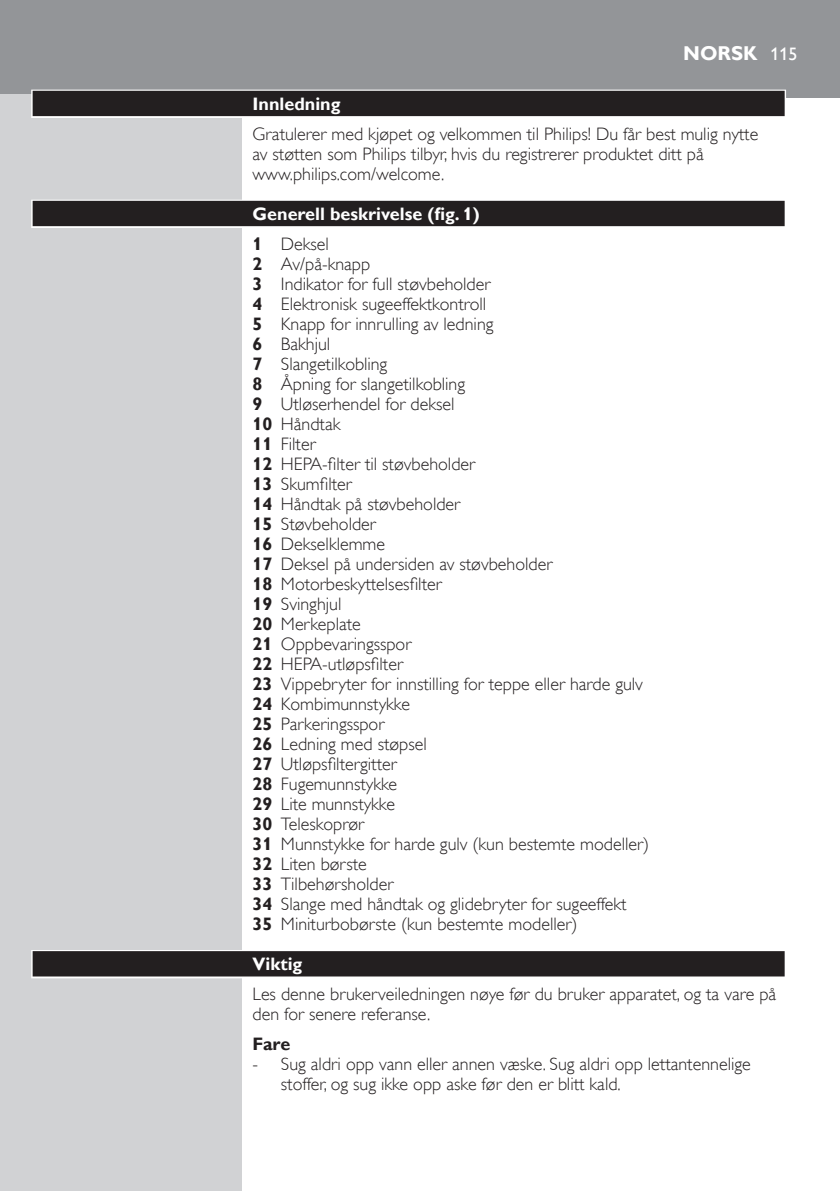
<style>
.page{position:relative;width:840px;height:1191px;background:#fff}
.page>*{position:absolute;margin:0;border:0;box-sizing:border-box;transform-origin:0 0}
.t1{font:700 20px "Gill Sans Alt One WGL";color:#fff}
.t2{font:18px/20px "Gill Sans Alt One WGL Light";color:#231f20}
.t3{font:700 18px "Gill Sans Alt One WGL";color:#fff}
.t4{font:700 18px "Gill Sans Alt One WGL";color:#231f20}
.s1{font-weight:400;font-size:18px}
.s2{font-family:"Gill Sans Alt One WGL";font-weight:700}
</style>
<div class="page">
<div style="left:0;top:0;width:839px;height:98px;background:#939598"></div>
<div style="left:0;top:95px;width:241px;height:1096px;background:#d1d2d4"></div>
<div style="left:31px;top:90px;width:754px;height:28px;background:#e4e3e3"></div>
<div style="left:33px;top:91px;width:751px;height:25px;background:#231f20"></div>
<div style="left:31px;top:200px;width:754px;height:28px;background:#d9d9d9"></div>
<div style="left:33px;top:201px;width:751px;height:25px;background:#231f20"></div>
<div style="left:31px;top:950px;width:754px;height:28px;background:#918f8f"></div>
<div style="left:33px;top:951px;width:751px;height:25px;background:#231f20"></div>
<p class="t1" style="left:682px;top:40px;width:116px">Norsk <span class="s1">115</span></p>
<p class="t3" style="left:252px;top:92px;width:89px">Innledning</p>
<p class="t2" style="left:252px;top:124px;width:507px">Gratulerer med kjøpet og velkommen til Philips! Du får best mulig nytte av støtten som Philips tilbyr, hvis du registrerer produktet ditt på www.philips.com/welcome.</p>
<p class="t3" style="left:252px;top:202px;width:228px">Generell beskrivelse (fig. 1)</p>
<p class="t2" style="left:252px;top:234px;width:398px"><span class="s2">1</span> Deksel<br><span class="s2">2</span> Av/på-knapp<br><span class="s2">3</span> Indikator for full støvbeholder<br><span class="s2">4</span> Elektronisk sugeeffektkontroll<br><span class="s2">5</span> Knapp for innrulling av ledning<br><span class="s2">6</span> Bakhjul<br><span class="s2">7</span> Slangetilkobling<br><span class="s2">8</span> Åpning for slangetilkobling<br><span class="s2">9</span> Utløserhendel for deksel<br><span class="s2">10</span> Håndtak<br><span class="s2">11</span> Filter<br><span class="s2">12</span> HEPA-filter til støvbeholder<br><span class="s2">13</span> Skumfilter<br><span class="s2">14</span> Håndtak på støvbeholder<br><span class="s2">15</span> Støvbeholder<br><span class="s2">16</span> Dekselklemme<br><span class="s2">17</span> Deksel på undersiden av støvbeholder<br><span class="s2">18</span> Motorbeskyttelsesfilter<br><span class="s2">19</span> Svinghjul<br><span class="s2">20</span> Merkeplate<br><span class="s2">21</span> Oppbevaringsspor<br><span class="s2">22</span> HEPA-utløpsfilter<br><span class="s2">23</span> Vippebryter for innstilling for teppe eller harde gulv<br><span class="s2">24</span> Kombimunnstykke<br><span class="s2">25</span> Parkeringsspor<br><span class="s2">26</span> Ledning med støpsel<br><span class="s2">27</span> Utløpsfiltergitter<br><span class="s2">28</span> Fugemunnstykke<br><span class="s2">29</span> Lite munnstykke<br><span class="s2">30</span> Teleskoprør<br><span class="s2">31</span> Munnstykke for harde gulv (kun bestemte modeller)<br><span class="s2">32</span> Liten børste<br><span class="s2">33</span> Tilbehørsholder<br><span class="s2">34</span> Slange med håndtak og glidebryter for sugeeffekt<br><span class="s2">35</span> Miniturbobørste (kun bestemte modeller)</p>
<p class="t3" style="left:252px;top:952px;width:51px">Viktig</p>
<p class="t2" style="left:252px;top:984px;width:525px">Les denne brukerveiledningen nøye før du bruker apparatet, og ta vare på den for senere referanse.</p>
<p class="t4" style="left:252px;top:1032px;width:39px">Fare</p>
<p class="t2" style="left:281px;top:1054px;width:471px;text-indent:-28px">- Sug aldri opp vann eller annen væske. Sug aldri opp lettantennelige stoffer, og sug ikke opp aske før den er blitt kald.</p>
</div>
